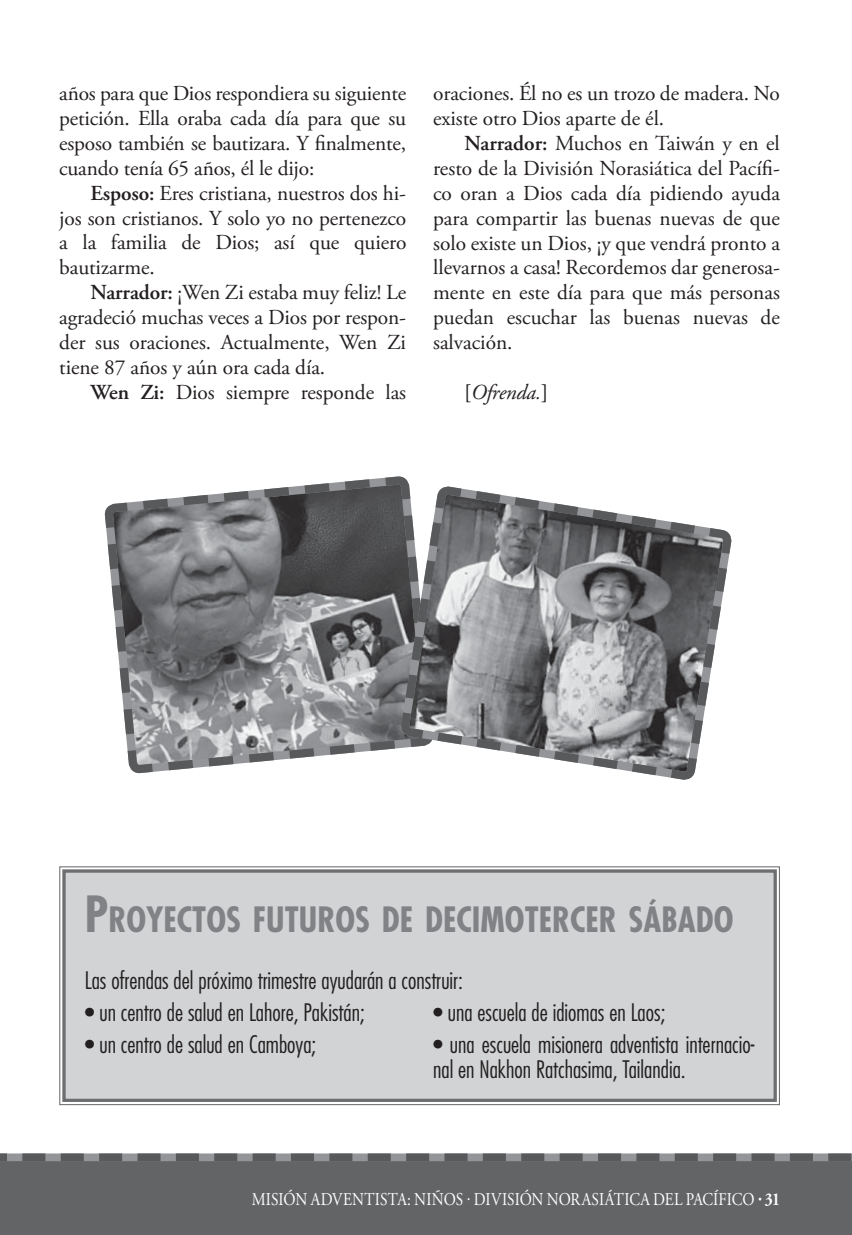
<style>
.page{position:relative;width:852px;height:1235px;background:#fff}
.page>*{position:absolute;margin:0;border:0;box-sizing:border-box;transform-origin:0 0}
.t1{font:700 condensed 33.98px "Futura Std";color:#808285}
.t2{font:300 condensed 23.4px/25.7px "Futura Std";color:#231f20}
.t3{font:21.38px/24.8px "Adobe Garamond Pro";letter-spacing:-.005em;color:#231f20;text-align:justify}
.t4{font:italic 21.38px "Adobe Garamond Pro";letter-spacing:-.005em;color:#231f20}
.t5{font:18px "Adobe Garamond Pro";color:#fff;scale:.85 1}
.s1{font-weight:600}
.s2{font-weight:600;font-style:normal}
.s3{font-size:48.6px}
.s4{font-weight:700}
</style>
<div class="page">
<div style="left:0;top:1153px;width:852px;height:82px;background:#636466"></div>
<svg style="left:0;top:1153px;width:851px;height:8px;background:#757679"></svg>
<div style="left:59px;top:866px;width:721px;height:239px;background:#d1d3d4"></div>
<div style="left:62px;top:869px;width:715px;height:233px;border:3px solid #6d6e70"></div>
<svg style="left:103px;top:476px;width:632px;height:457px"></svg>
<p class="t3" style="left:59px;top:82px;width:348px">años para que Dios respondiera su siguiente petición. Ella oraba cada día para que su esposo también se bautizara. Y finalmente, cuando tenía 65 años, él le dijo:</p>
<p class="t3" style="left:59px;top:181px;width:349px;text-indent:31px"><span class="s1">Esposo:</span> Eres cristiana, nuestros dos hi&shy;jos son cristianos. Y solo yo no pertenezco a la familia de Dios; así que quiero bautizarme.</p>
<p class="t3" style="left:59px;top:281px;width:348px;text-indent:31px"><span class="s1">Narrador:</span> ¡Wen Zi estaba muy feliz! Le agradeció muchas veces a Dios por respon&shy;der sus oraciones. Actualmente, Wen Zi tiene 87 años y aún ora cada día.</p>
<p class="t3" style="left:91px;top:380px;width:317px"><span class="s1">Wen Zi:</span> Dios siempre responde las</p>
<p class="t3" style="left:433px;top:82px;width:348px">oraciones. Él no es un trozo de madera. No existe otro Dios aparte de él.</p>
<p class="t3" style="left:433px;top:132px;width:348px;text-indent:31px"><span class="s1">Narrador:</span> Muchos en Taiwán y en el resto de la División Norasiática del Pacífi&shy;co oran a Dios cada día pidiendo ayuda para compartir las buenas nuevas de que solo existe un Dios, ¡y que vendrá pronto a llevarnos a casa! Recordemos dar generosa&shy;mente en este día para que más personas puedan escuchar las buenas nuevas de salvación.</p>
<p class="t4" style="left:464px;top:382px;width:85px"><span class="s2">[</span>Ofrenda.<span class="s2">]</span></p>
<h1 class="t1" style="left:85px;top:900px;width:650px"><span class="s3">P</span>ROYECTOS FUTUROS DE DECIMOTERCER SÁBADO</h1>
<p class="t2" style="left:85px;top:969px;width:380px">Las ofrendas del próximo trimestre ayudarán a construir:</p>
<p class="t2" style="left:85px;top:1001px;width:282px">• un centro de salud en Lahore, Pakistán;</p>
<p class="t2" style="left:85px;top:1033px;width:233px">• un centro de salud en Camboya;</p>
<p class="t2" style="left:433px;top:1001px;width:234px">• una escuela de idiomas en Laos;</p>
<p class="t2" style="left:433px;top:1033px;width:323px">• una escuela misionera adventista internacio&shy;nal en Nakhon Ratchasima, Tailandia.</p>
<p class="t5" style="left:252px;top:1190px;width:623px">MISIÓN ADVENTISTA: NIÑOS · DIVISIÓN NORASIÁTICA DEL PACÍFICO <span class="s4">· 31</span></p>
</div>
